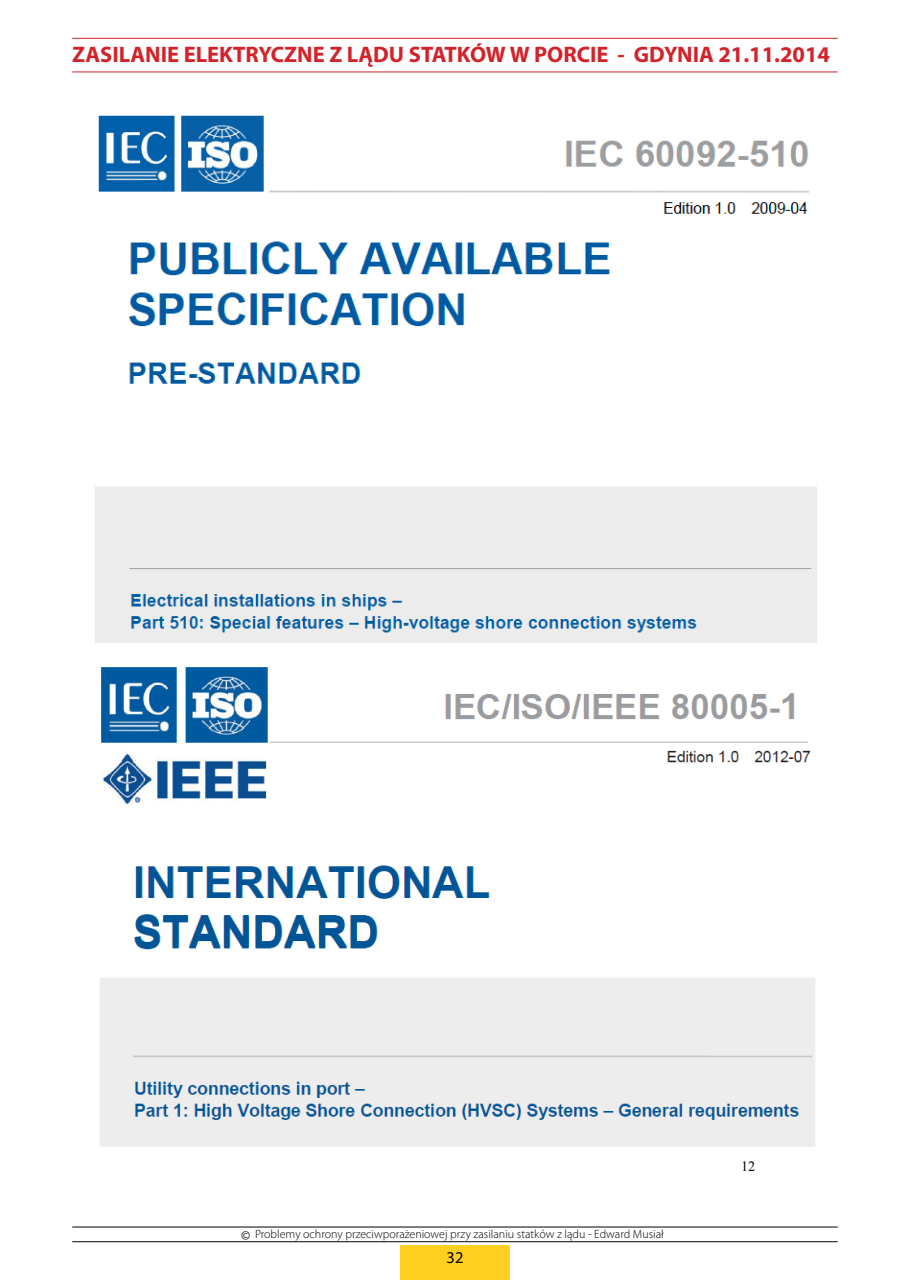
<style>
.page{position:relative;width:910px;height:1280px;background:#fff}
.page>*{position:absolute;margin:0;border:0;box-sizing:border-box;transform-origin:0 0}
.t1{font:700 22.5px "Myriad Pro";color:#d2232a}
.t2{font:16.5px "Myriad Pro";color:#000}
.t3{font:14.1px "Times New Roman";color:#000}
.t4{font:300 12px "Myriad Pro";color:#000}
.s1{font-weight:400;font-size:13.5px}
</style>
<div class="page">
<div style="left:400px;top:1246px;width:110px;height:34px;background:#ffcf22"></div>
<hr style="left:72px;top:1227px;width:766px;height:1px;background:#000">
<hr style="left:72px;top:1241px;width:766px;height:1px;background:#000">
<hr style="left:72px;top:72px;width:766px;height:1px;background:#d2232a">
<hr style="left:72px;top:38px;width:766px;height:1px;background:#d2232a">
<img style="left:95px;top:115px;width:722px;height:528px">
<img style="left:100px;top:667px;width:715px;height:480px">
<h1 class="t1" style="left:72px;top:39px;width:759px">ZASILANIE ELEKTRYCZNE Z LĄDU STATKÓW W PORCIE - GDYNIA 21.11.2014</h1>
<p class="t4" style="left:241px;top:1227px;width:424px"><span class="s1">©</span> Problemy ochrony przeciwporażeniowej przy zasilaniu statków z lądu - Edward Musiał</p>
<h2 class="t2" style="left:446px;top:1247px;width:18px">32</h2>
<p class="t3" style="left:741px;top:1157px;width:16px">12</p>
</div>
